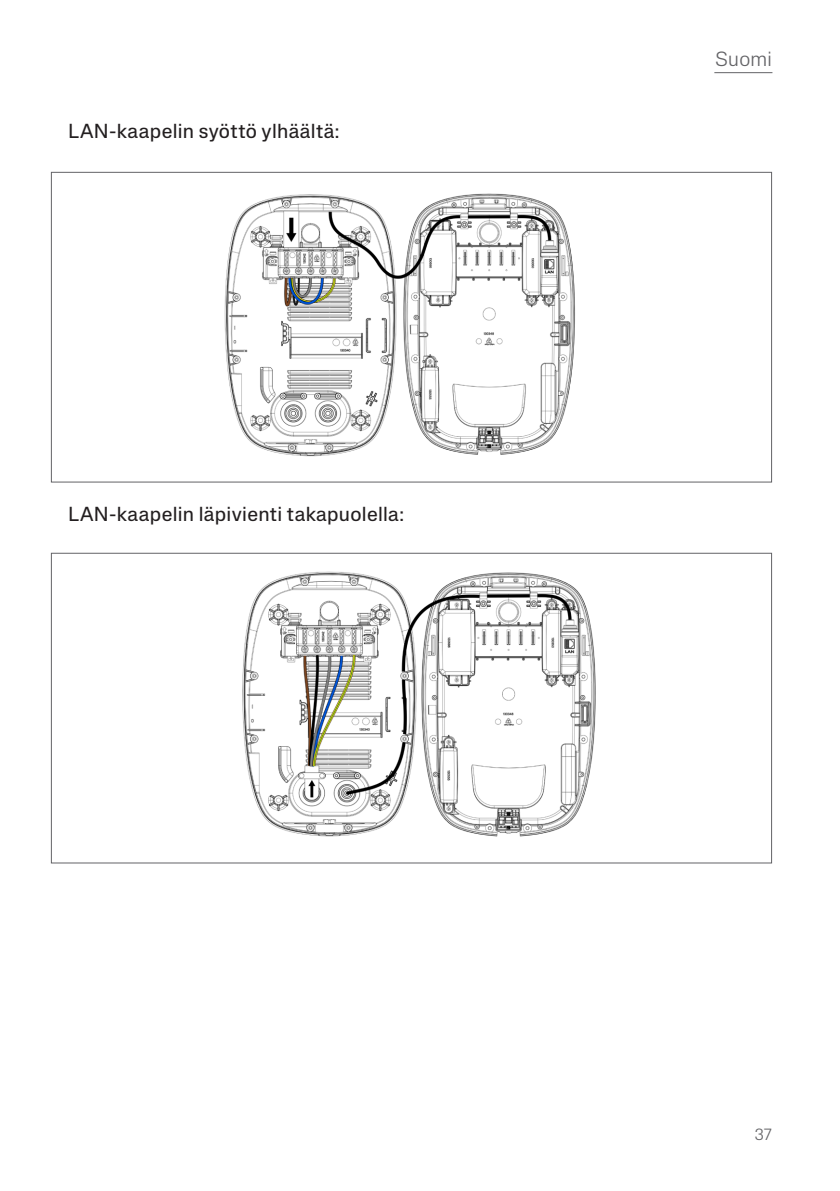
<style>
.page{position:relative;width:840px;height:1191px;background:#fff}
.page>*{position:absolute;margin:0;border:0;box-sizing:border-box;transform-origin:0 0}
.t1{font:300 20.2px "Lateral Standard";letter-spacing:.015em;color:#636366}
.Headline_10_13{font:20px "Lateral Standard";letter-spacing:.015em;color:#231f20}
.t2{font:300 16px "Lateral Standard";color:#636366}
</style>
<div class="page">
<hr style="left:714px;top:72px;width:58px;height:1px;background:#636366">
<img style="left:224px;top:193px;width:351px;height:264px">
<img style="left:242px;top:571px;width:354px;height:266px">
<p class="Headline_10_13" style="left:68px;top:120px;width:272px">LAN-kaapelin syöttö ylhäältä:</p>
<p class="Headline_10_13" style="left:68px;top:502px;width:337px">LAN-kaapelin läpivienti takapuolella:</p>
<p class="t1" style="left:715px;top:48px;width:58px">Suomi</p>
<p class="t2" style="left:754px;top:1125px;width:19px">37</p>
</div>
